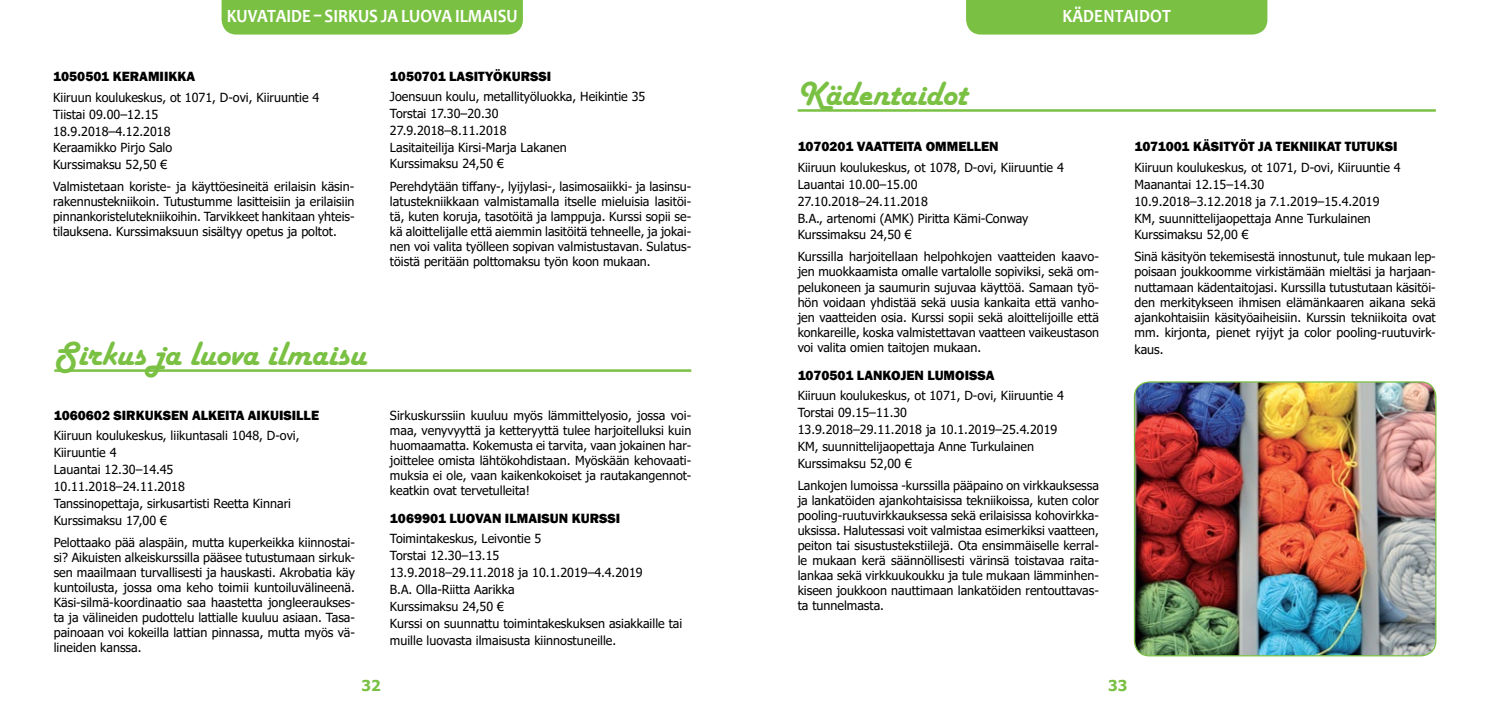
<style>
.page{position:relative;width:1489px;height:709px;background:#fff}
.page>*{position:absolute;margin:0;border:0;box-sizing:border-box;transform-origin:0 0}
.t1{font:35px "Harlow Solid";color:#7ac143}
.t2{font:700 18.75px "Candara";letter-spacing:-.015em;color:#fff;scale:.9 1}
.t3{font:700 15px "Tahoma";color:#7ac143}
.t4{font:800 13.75px "Franklin Gothic";color:#000}
.t5{font:12.5px/15px "Tahoma";color:#000}
</style>
<div class="page">
<div style="left:221px;top:0;width:302px;height:35px;background:#7ac143"></div>
<div style="left:966px;top:0;width:301px;height:35px;background:#7ac143"></div>
<hr style="left:54px;top:369px;width:637px;height:3px;background:#7ac143">
<hr style="left:797px;top:109px;width:638px;height:3px;background:#7ac143">
<img style="left:1135px;top:382px;width:300px;height:274px">
<div style="left:1133px;top:381px;width:303px;height:275px;border:1px solid #7ac143;border-radius:15px"></div>
<h2 class="t2" style="left:227px;top:4px;width:45px">KU VATAIDE</h2>
<h2 class="t2" style="left:313px;top:4px;width:23px">– SIRKUS</h2>
<h2 class="t2" style="left:381px;top:4px;width:93px">JALUOVAILMAISU</h2>
<p class="t4" style="left:53px;top:68px;width:143px">1050501 KERAMIIKKA</p>
<p class="t5" style="left:53px;top:90px;width:268px;line-height:16.9px">Kiiruun koulukeskus, ot 1071, D-ovi, Kiiruuntie 4<br>Tiistai 09.00–12.15<br>18.9.2018–4.12.2018<br>Keraamikko Pirjo Salo<br>Kurssimaksu 52,50 €</p>
<p class="t5" style="left:53px;top:180px;width:303px;text-align:justify">Valmistetaan koriste- ja käyttöesineitä erilaisin käsin&shy;rakennustekniikoin. Tutustumme lasitteisiin ja erilaisiin pinnankoristelutekniikoihin. Tarvikkeet hankitaan yhteis&shy;tilauksena. Kurssimaksuun sisältyy opetus ja poltot.</p>
<p class="t4" style="left:390px;top:67px;width:163px">1050701 LASITYÖKURSSI</p>
<p class="t5" style="left:390px;top:89px;width:257px;line-height:16.9px">Joensuun koulu, metallityöluokka, Heikintie 35<br>Torstai 17.30–20.30<br>27.9.2018–8.11.2018<br>Lasitaiteilija Kirsi-Marja Lakanen<br>Kurssimaksu 24,50 €</p>
<p class="t5" style="left:390px;top:179px;width:303px;text-align:justify">Perehdytään tiffany-, lyijylasi-, lasimosaiikki- ja lasinsu&shy;latustekniikkaan valmistamalla itselle mieluisia lasitöi&shy;tä, kuten koruja, tasotöitä ja lamppuja. Kurssi sopii se&shy;kä aloittelijalle että aiemmin lasitöitä tehneelle, ja jokai&shy;nen voi valita työlleen sopivan valmistustavan. Sulatus&shy;töistä peritään polttomaksu työn koon mukaan.</p>
<h1 class="t1" style="left:54px;top:334px;width:313px">Sirkus ja luova ilmaisu</h1>
<p class="t4" style="left:54px;top:406px;width:267px">1060602 SIRKUKSEN ALKEITA AIKUISILLE</p>
<p class="t5" style="left:54px;top:428px;width:247px;line-height:16.9px">Kiiruun koulukeskus, liikuntasali 1048, D-ovi,<br>Kiiruuntie 4<br>Lauantai 12.30–14.45<br>10.11.2018–24.11.2018<br>Tanssinopettaja, sirkusartisti Reetta Kinnari<br>Kurssimaksu 17,00 €</p>
<p class="t5" style="left:54px;top:535px;width:303px;text-align:justify">Pelottaako pää alaspäin, mutta kuperkeikka kiinnostai&shy;si? Aikuisten alkeiskurssilla pääsee tutustumaan sirkuk&shy;sen maailmaan turvallisesti ja hauskasti. Akrobatia käy kuntoilusta, jossa oma keho toimii kuntoiluvälineenä.<br>Käsi-silmä-koordinaatio saa haastetta jongleeraukses&shy;ta ja välineiden pudottelu lattialle kuuluu asiaan. Tasa&shy;painoaan voi kokeilla lattian pinnassa, mutta myös vä&shy;lineiden kanssa.</p>
<p class="t5" style="left:390px;top:408px;width:303px;text-align:justify">Sirkuskurssiin kuuluu myös lämmittelyosio, jossa voi&shy;maa, venyvyyttä ja ketteryyttä tulee harjoitelluksi kuin huomaamatta. Kokemusta ei tarvita, vaan jokainen har&shy;joittelee omista lähtökohdistaan. Myöskään kehovaati&shy;muksia ei ole, vaan kaikenkokoiset ja rautakangennot&shy;keatkin ovat tervetulleita!</p>
<p class="t4" style="left:390px;top:509px;width:232px">1069901 LUOVAN ILMAISUN KURSSI</p>
<p class="t5" style="left:390px;top:531px;width:294px;line-height:16.9px">Toimintakeskus, Leivontie 5<br>Torstai 12.30–13.15<br>13.9.2018–29.11.2018 ja 10.1.2019–4.4.2019<br>B.A. Olla-Riitta Aarikka<br>Kurssimaksu 24,50 €<br>Kurssi on suunnattu toimintakeskuksen asiakkaille tai muille luovasta ilmaisusta kiinnostuneille.</p>
<h1 class="t1" style="left:797px;top:74px;width:171px">Kädentaidot</h1>
<h2 class="t2" style="left:1062px;top:4px;width:24px">KÄDENTAIDOT</h2>
<p class="t4" style="left:797px;top:138px;width:202px">1070201 VAATTEITA OMMELLEN</p>
<p class="t5" style="left:797px;top:159px;width:268px;line-height:16.9px">Kiiruun koulukeskus, ot 1078, D-ovi, Kiiruuntie 4<br>Lauantai 10.00–15.00<br>27.10.2018–24.11.2018<br>B.A., artenomi (AMK) Piritta Kämi-Conway<br>Kurssimaksu 24,50 €</p>
<p class="t5" style="left:797px;top:250px;width:303px;text-align:justify">Kurssilla harjoitellaan helpohkojen vaatteiden kaavo&shy;jen muokkaamista omalle vartalolle sopiviksi, sekä om&shy;pelukoneen ja saumurin sujuvaa käyttöä. Samaan työ&shy;hön voidaan yhdistää sekä uusia kankaita että vanho&shy;jen vaatteiden osia. Kurssi sopii sekä aloittelijoille että konkareille, koska valmistettavan vaatteen vaikeustason voi valita omien taitojen mukaan.</p>
<p class="t4" style="left:797px;top:366px;width:198px">1070501 LANKOJEN LUMOISSA</p>
<p class="t5" style="left:797px;top:388px;width:268px;line-height:16.9px">Kiiruun koulukeskus, ot 1071, D-ovi, Kiiruuntie 4<br>Torstai 09.15–11.30<br>13.9.2018–29.11.2018 ja 10.1.2019–25.4.2019<br>KM, suunnittelijaopettaja Anne Turkulainen Kurssimaksu 52,00 €</p>
<p class="t5" style="left:797px;top:478px;width:303px;text-align:justify">Lankojen lumoissa -kurssilla pääpaino on virkkauksessa ja lankatöiden ajankohtaisissa tekniikoissa, kuten color pooling-ruutuvirkkauksessa sekä erilaisissa kohovirkka&shy;uksissa. Halutessasi voit valmistaa esimerkiksi vaatteen, peiton tai sisustustekstiilejä. Ota ensimmäiselle kerral&shy;le mukaan kerä säännöllisesti värinsä toistavaa raita&shy;lankaa sekä virkkuukoukku ja tule mukaan lämminhen&shy;kiseen joukkoon nauttimaan lankatöiden rentouttavas&shy;ta tunnelmasta.</p>
<p class="t4" style="left:1134px;top:138px;width:264px">1071001 KÄSITYÖT JA TEKNIIKAT TUTUKSI</p>
<p class="t5" style="left:1134px;top:159px;width:268px;line-height:16.9px">Kiiruun koulukeskus, ot 1071, D-ovi, Kiiruuntie 4<br>Maanantai 12.15–14.30<br>10.9.2018–3.12.2018 ja 7.1.2019–15.4.2019<br>KM, suunnittelijaopettaja Anne Turkulainen Kurssimaksu 52,00 €</p>
<p class="t5" style="left:1134px;top:250px;width:303px;text-align:justify">Sinä käsityön tekemisestä innostunut, tule mukaan lep&shy;poisaan joukkoomme virkistämään mieltäsi ja harjaan&shy;nuttamaan kädentaitojasi. Kurssilla tutustutaan käsitöi&shy;den merkitykseen ihmisen elämänkaaren aikana sekä ajankohtaisiin käsityöaiheisiin. Kurssin tekniikoita ovat mm. kirjonta, pienet ryijyt ja color pooling-ruutuvirk-</p>
<p class="t5" style="left:1134px;top:343px;width:31px">kaus.</p>
<p class="t3" style="left:361px;top:675px;width:21px">32</p>
<p class="t3" style="left:1108px;top:675px;width:21px">33</p>
</div>
